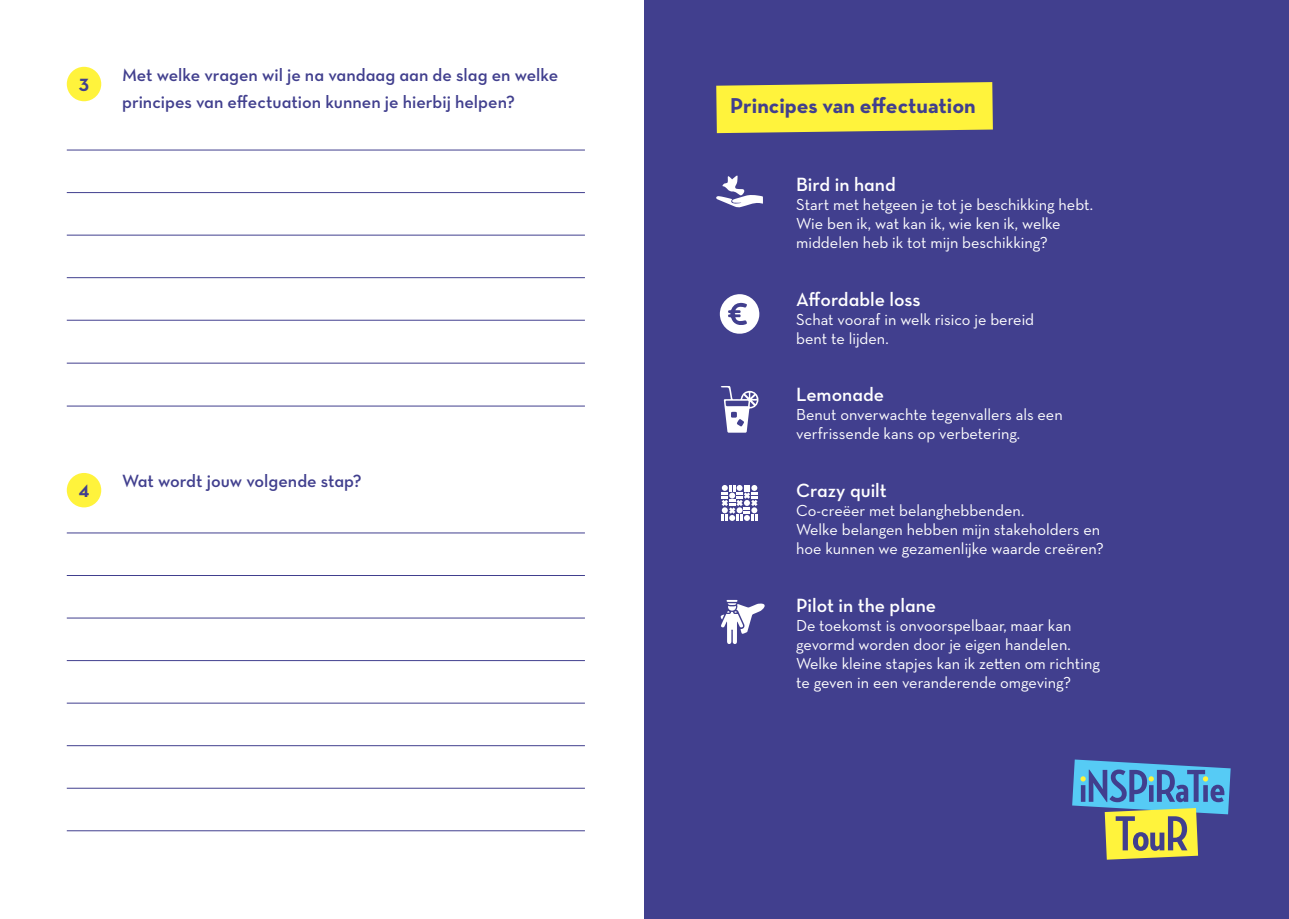
<style>
.page{position:relative;width:1289px;height:919px;background:#fff}
.page>*{position:absolute;margin:0;border:0;box-sizing:border-box;transform-origin:0 0}
.t1{font:700 21.9px "Neutraface Text";color:#413f8e}
.t2{font:19.5px "Neutraface Text Demi Alt";color:#fff}
.t3{font:18px/27px "Neutraface Text Demi Alt";color:#413f8e}
._03_H1{font:700 18px "Neutraface Text";color:#413f8e}
.t4{font:16.2px/19px "Neutraface Text";color:#fff}
</style>
<div class="page">
<div style="left:644px;top:0;width:644px;height:918px;background:#413f8e"></div>
<svg style="left:716px;top:82px;width:276px;height:51px"></svg>
<svg style="left:719px;top:294px;width:41px;height:40px"></svg>
<svg style="left:716px;top:175px;width:47px;height:32px"></svg>
<svg style="left:720px;top:600px;width:45px;height:44px"></svg>
<svg style="left:720px;top:386px;width:38px;height:46px"></svg>
<svg style="left:721px;top:485px;width:36px;height:36px"></svg>
<hr style="left:67px;top:150px;width:518px;height:1px;background:#413f8e">
<hr style="left:67px;top:192px;width:518px;height:1px;background:#413f8e">
<hr style="left:67px;top:235px;width:518px;height:1px;background:#413f8e">
<hr style="left:67px;top:277px;width:518px;height:1px;background:#413f8e">
<hr style="left:67px;top:320px;width:518px;height:1px;background:#413f8e">
<hr style="left:67px;top:363px;width:518px;height:1px;background:#413f8e">
<hr style="left:67px;top:406px;width:518px;height:1px;background:#413f8e">
<hr style="left:67px;top:532px;width:518px;height:1px;background:#413f8e">
<hr style="left:67px;top:575px;width:518px;height:1px;background:#413f8e">
<hr style="left:67px;top:617px;width:518px;height:1px;background:#413f8e">
<hr style="left:67px;top:660px;width:518px;height:1px;background:#413f8e">
<hr style="left:67px;top:702px;width:518px;height:1px;background:#413f8e">
<hr style="left:67px;top:745px;width:518px;height:1px;background:#413f8e">
<hr style="left:67px;top:787px;width:518px;height:1px;background:#413f8e">
<hr style="left:67px;top:830px;width:518px;height:1px;background:#413f8e">
<div style="left:67px;top:67px;width:34px;height:34px;background:#fff33c;border-radius:50%"></div>
<div style="left:67px;top:473px;width:34px;height:34px;background:#fff33c;border-radius:50%"></div>
<svg style="left:1072px;top:759px;width:158px;height:100px"></svg>
<p class="_03_H1" style="left:79px;top:73px;width:12px">3</p>
<p class="t3" style="left:122px;top:61px;width:438px">Met welke vragen wil je na vandaag aan de slag en welke principes van effectuation kunnen je hierbij helpen?</p>
<p class="_03_H1" style="left:79px;top:479px;width:12px">4</p>
<p class="t3" style="left:122px;top:467px;width:241px">Wat wordt jouw volgende stap?</p>
<p class="t1" style="left:730px;top:91px;width:247px">Principes van effectuation</p>
<p class="t2" style="left:796px;top:172px;width:101px">Bird in hand</p>
<p class="t4" style="left:796px;top:195px;width:298px">Start met hetgeen je tot je beschikking hebt.<br>Wie ben ik, wat kan ik, wie ken ik, welke middelen heb ik tot mijn beschikking?</p>
<p class="t2" style="left:796px;top:287px;width:126px">Affordable loss</p>
<p class="t4" style="left:796px;top:309px;width:240px">Schat vooraf in welk risico je bereid bent te lijden.</p>
<p class="t2" style="left:796px;top:382px;width:89px">Lemonade</p>
<p class="t4" style="left:796px;top:405px;width:268px">Benut onverwachte tegenvallers als een verfrissende kans op verbetering.</p>
<p class="t2" style="left:796px;top:478px;width:92px">Crazy quilt</p>
<p class="t4" style="left:796px;top:500px;width:309px">Co-creëer met belanghebbenden.<br>Welke belangen hebben mijn stakeholders en hoe kunnen we gezamenlijke waarde creëren?</p>
<p class="t2" style="left:796px;top:592px;width:141px">Pilot in the plane</p>
<p class="t4" style="left:796px;top:615px;width:305px">De toekomst is onvoorspelbaar, maar kan gevormd worden door je eigen handelen.<br>Welke kleine stapjes kan ik zetten om richting te geven in een veranderende omgeving?</p>
</div>
